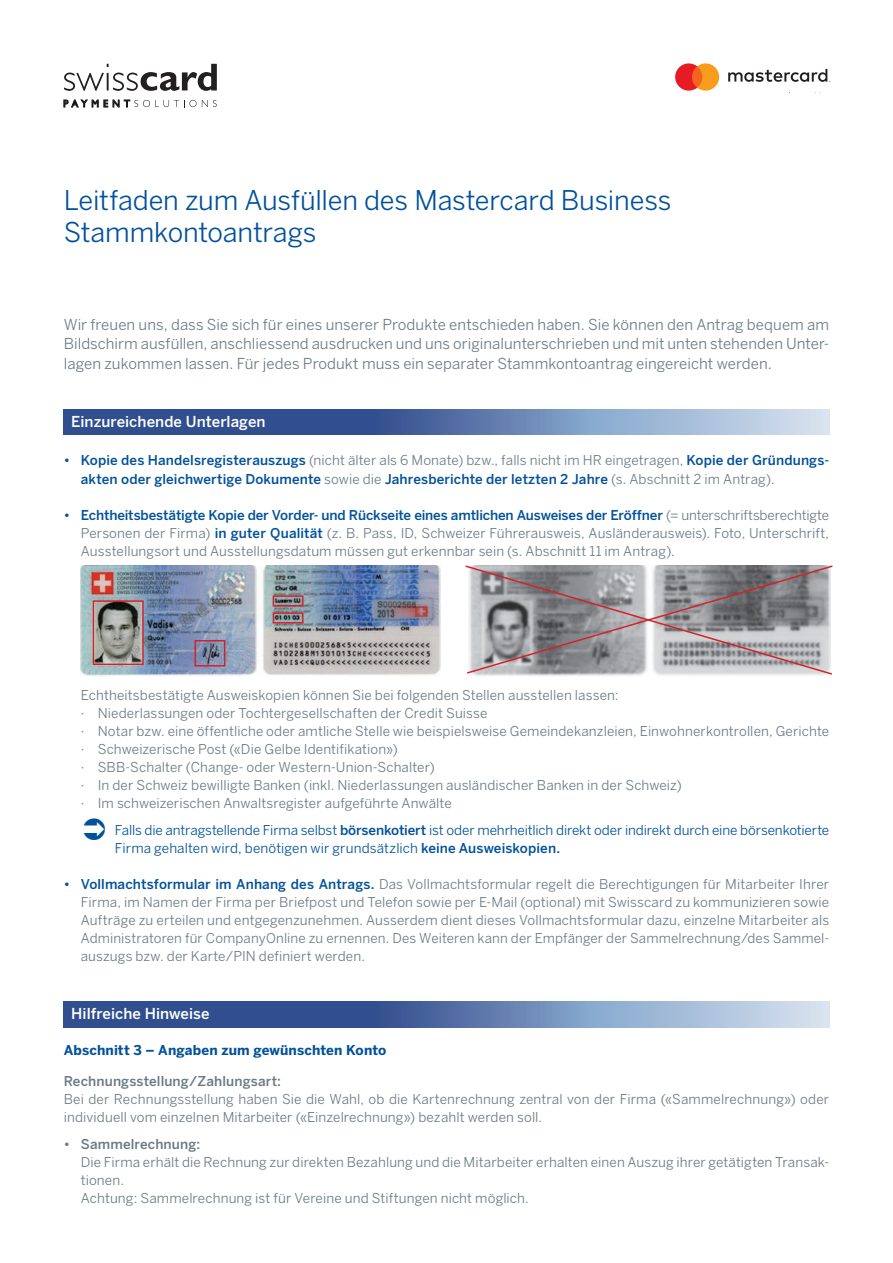
<style>
.page{position:relative;width:893px;height:1263px;background:#fff}
.page>*{position:absolute;margin:0;border:0;box-sizing:border-box;transform-origin:0 0}
.t1{font:27px/31.5px "Benton Sans";letter-spacing:-.005em;color:#01519b}
.t2{font:15px/19.5px "Benton Sans";letter-spacing:.005em;color:#6b7a83;text-align:justify}
.t3{font:500 15px "Benton Sans";color:#fff}
.t4{font:13.5px/18px "Benton Sans";letter-spacing:.01em;color:#6b7a83}
.t5{font:500 13.5px/19.5px "Benton Sans";letter-spacing:.01em;color:#01519b}
.t6{font:13.5px/18px "Benton Sans";letter-spacing:-.01em;color:#01519b}
.t7{font:500 13.5px "Benton Sans";letter-spacing:.01em;color:#6b7a83}
.t8{font:700 13.5px "Benton Sans";letter-spacing:.01em;color:#01519b}
.s1{font-weight:400;color:#6b7a83}
.s2{font-weight:500;color:#01519b}
.s3{font-weight:500}
</style>
<div class="page">
<svg style="left:64px;top:409px;width:765px;height:26px;background:#657faf"></svg>
<svg style="left:64px;top:1002px;width:765px;height:25px;background:#657faf"></svg>
<img style="left:81px;top:566px;width:359px;height:110px">
<div style="left:93px;top:600px;width:51px;height:65px;border:2px solid #d1232a"></div>
<div style="left:195px;top:640px;width:30px;height:26px;border:2px solid #d1232a"></div>
<div style="left:273px;top:595px;width:30px;height:11px;border:2px solid #d1232a"></div>
<div style="left:273px;top:612px;width:30px;height:11px;border:2px solid #d1232a"></div>
<svg style="left:465px;top:565px;width:368px;height:111px;background:#a09c9f"></svg>
<svg style="left:64px;top:64px;width:153px;height:27px"></svg>
<svg style="left:64px;top:100px;width:153px;height:7px"></svg>
<svg style="left:675px;top:63px;width:44px;height:28px"></svg>
<svg style="left:728px;top:69px;width:102px;height:13px"></svg>
<h1 class="t1" style="left:64px;top:185px;width:609px">Leitfaden zum Ausfüllen des Mastercard Business<br>Stammkontoantrags</h1>
<p class="t2" style="left:64px;top:314px;width:767px">Wir freuen uns, dass Sie sich für eines unserer Produkte entschieden haben. Sie können den Antrag bequem am Bildschirm ausfüllen, anschliessend ausdrucken und uns originalunterschrieben und mit unten stehenden Unter&shy;lagen zukommen lassen. Für jedes Produkt muss ein separater Stammkontoantrag eingereicht werden.</p>
<p class="t3" style="left:71px;top:413px;width:196px">Einzureichende Unterlagen</p>
<p class="t5" style="left:81px;top:450px;width:750px;text-indent:-17px">• Kopie des Handelsregisterauszugs <span class="s1">(nicht älter als 6 Monate) bzw., falls nicht im HR eingetragen,</span> Kopie der Gründungs&shy;akten oder gleichwertige Dokumente <span class="s1">sowie die</span> Jahresberichte der letzten 2 Jahre <span class="s1">(s. Abschnitt 2 im Antrag).</span></p>
<p class="t4" style="left:81px;top:506px;width:750px;text-align:justify;text-indent:-17px"><span class="s2">• Echtheitsbestätigte Kopie der Vorder- und Rückseite eines amtlichen Ausweises der Eröffner</span> (= unterschriftsberechtigte Personen der Firma) <span class="s2">in guter Qualität</span> (z. B. Pass, ID, Schweizer Führerausweis, Ausländerausweis). Foto, Unterschrift, Ausstellungsort und Ausstellungsdatum müssen gut erkennbar sein (s. Abschnitt 11 im Antrag).</p>
<p class="t4" style="left:81px;top:686px;width:750px">Echtheitsbestätigte Ausweiskopien können Sie bei folgenden Stellen ausstellen lassen:<br>· Niederlassungen oder Tochtergesellschaften der Credit Suisse<br>· Notar bzw. eine öffentliche oder amtliche Stelle wie beispielsweise Gemeindekanzleien, Einwohnerkontrollen, Gerichte · Schweizerische Post («Die Gelbe Identifikation»)<br>· SBB-Schalter (Change- oder Western-Union-Schalter)<br>· In der Schweiz bewilligte Banken (inkl. Niederlassungen ausländischer Banken in der Schweiz)<br>· Im schweizerischen Anwaltsregister aufgeführte Anwälte</p>
<p class="t6" style="left:115px;top:821px;width:716px">Falls die antragstellende Firma selbst <span class="s3">börsenkotiert</span> ist oder mehrheitlich direkt oder indirekt durch eine börsenkotierte<br>Firma gehalten wird, benötigen wir grundsätzlich <span class="s3">keine Ausweiskopien.</span></p>
<p class="t4" style="left:81px;top:875px;width:750px;text-align:justify;text-indent:-17px"><span class="s2">• Vollmachtsformular im Anhang des Antrags.</span> Das Vollmachtsformular regelt die Berechtigungen für Mitarbeiter Ihrer Firma, im Namen der Firma per Briefpost und Telefon sowie per E-Mail (optional) mit Swisscard zu kommunizieren sowie Aufträge zu erteilen und entgegenzunehmen. Ausserdem dient dieses Vollmachtsformular dazu, einzelne Mitarbeiter als Administratoren für CompanyOnline zu ernennen. Des Weiteren kann der Empfänger der Sammelrechnung/des Sammel&shy;auszugs bzw. der Karte/PIN definiert werden.</p>
<p class="t3" style="left:71px;top:1005px;width:140px">Hilfreiche Hinweise</p>
<p class="t8" style="left:64px;top:1042px;width:324px">Abschnitt 3 – Angaben zum gewünschten Konto</p>
<p class="t7" style="left:64px;top:1073px;width:219px">Rechnungsstellung/Zahlungsart:</p>
<p class="t4" style="left:64px;top:1090px;width:767px">Bei der Rechnungsstellung haben Sie die Wahl, ob die Kartenrechnung zentral von der Firma («Sammelrechnung») oder individuell vom einzelnen Mitarbeiter («Einzelrechnung») bezahlt werden soll.</p>
<p class="t7" style="left:64px;top:1136px;width:138px">• Sammelrechnung:</p>
<p class="t4" style="left:81px;top:1152px;width:750px">Die Firma erhält die Rechnung zur direkten Bezahlung und die Mitarbeiter erhalten einen Auszug ihrer getätigten Transak&shy;tionen.<br>Achtung: Sammelrechnung ist für Vereine und Stiftungen nicht möglich.</p>
</div>
